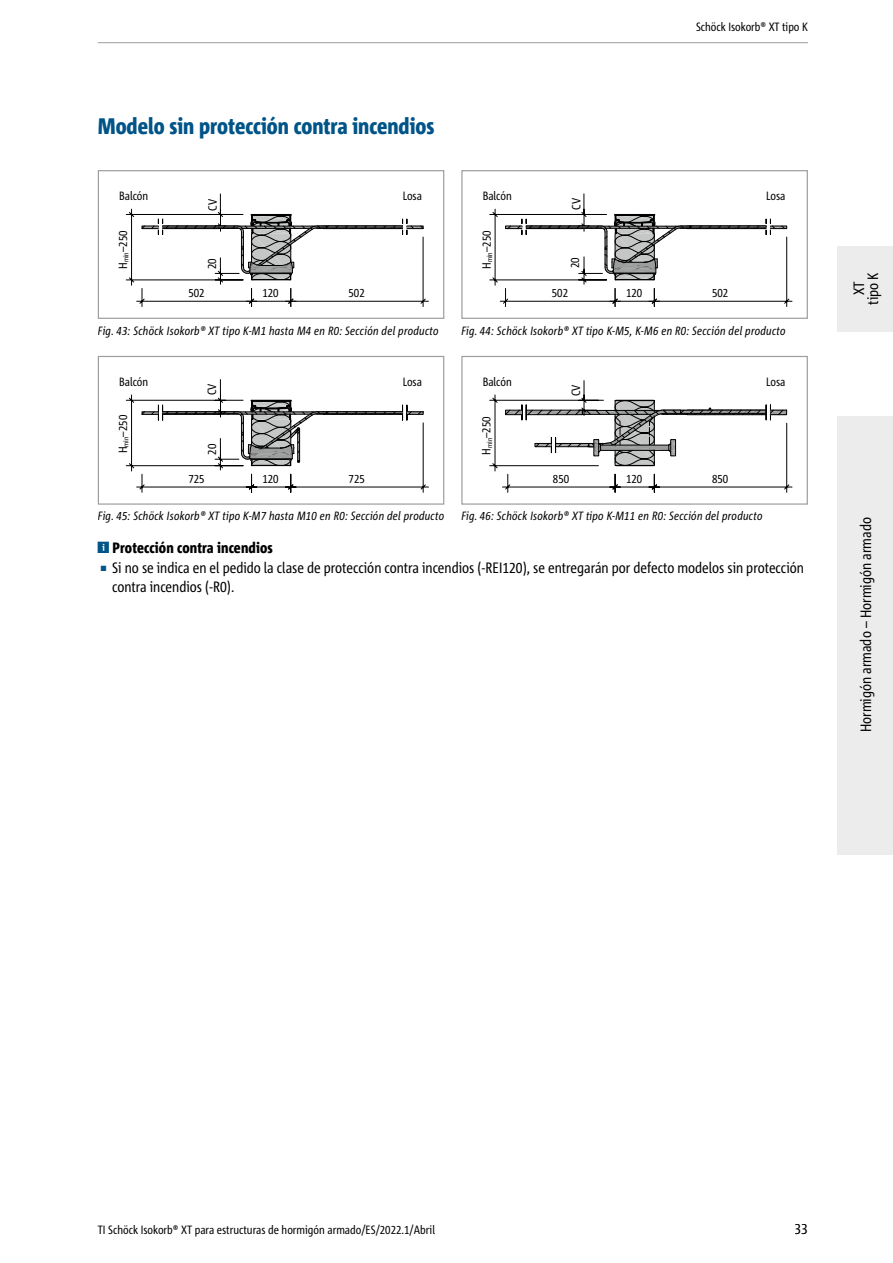
<style>
.page{position:relative;width:893px;height:1263px;background:#fff}
.page>*{position:absolute;margin:0;border:0;box-sizing:border-box;transform-origin:0 0}
.t1{font:800 condensed 22.5px "Corpid Schoeck";color:#005487}
.t2{font:condensed 15px/19.5px "Corpid Schoeck";color:#000}
.t3{font:800 condensed 15px "Corpid Schoeck";letter-spacing:.01em;color:#000}
.t4{font:italic condensed 12px "Corpid Schoeck";letter-spacing:.02em;color:#000}
.t5{font:condensed 12px "Corpid Schoeck";color:#000}
.s1{font-size:7.5px;color:#005487}
</style>
<div class="page">
<div style="left:838px;top:416px;width:55px;height:438px;background:#ececed"></div>
<div style="left:838px;top:247px;width:55px;height:85px;background:#ececed"></div>
<hr style="left:98px;top:42px;width:710px;height:1px;background:#9c9d9d">
<svg style="left:126px;top:194px;width:303px;height:113px"></svg>
<div style="left:98px;top:170px;width:346px;height:149px;border:1px solid #9c9d9d"></div>
<svg style="left:489px;top:193px;width:304px;height:114px"></svg>
<div style="left:461px;top:170px;width:347px;height:149px;border:1px solid #9c9d9d"></div>
<svg style="left:126px;top:379px;width:303px;height:114px"></svg>
<div style="left:98px;top:356px;width:346px;height:149px;border:1px solid #9c9d9d"></div>
<svg style="left:489px;top:380px;width:304px;height:113px"></svg>
<div style="left:534px;top:443px;width:18px;height:4px;border:1px solid #000"></div>
<div style="left:461px;top:356px;width:347px;height:149px;border:1px solid #9c9d9d"></div>
<p class="t5" style="left:696px;top:19px;width:113px">Schöck Isokorb® XT tipo K</p>
<h1 class="t1" style="left:98px;top:112px;width:338px">Modelo sin protección contra incendios</h1>
<p class="t5" style="left:119px;top:188px;width:31px">Balcón</p>
<p class="t5" style="left:403px;top:188px;width:21px">Losa</p>
<p class="t5" style="left:205px;top:211px;width:13px;rotate:-90deg">CV</p>
<p class="t5" style="left:115px;top:269px;width:40px;rotate:-90deg">H<sub>min</sub>–250</p>
<p class="t5" style="left:204px;top:269px;width:12px;rotate:-90deg">20</p>
<p class="t5" style="left:483px;top:188px;width:31px">Balcón</p>
<p class="t5" style="left:766px;top:188px;width:21px">Losa</p>
<p class="t5" style="left:569px;top:210px;width:13px;rotate:-90deg">CV</p>
<p class="t5" style="left:479px;top:269px;width:40px;rotate:-90deg">H<sub>min</sub>–250</p>
<p class="t5" style="left:567px;top:268px;width:12px;rotate:-90deg">20</p>
<p class="t5" style="left:188px;top:285px;width:18px">502</p>
<p class="t5" style="left:349px;top:285px;width:18px">502</p>
<p class="t5" style="left:262px;top:285px;width:18px">120</p>
<p class="t5" style="left:552px;top:285px;width:18px">502</p>
<p class="t5" style="left:712px;top:285px;width:18px">502</p>
<p class="t5" style="left:626px;top:285px;width:18px">120</p>
<p class="t4" style="left:98px;top:323px;width:342px">Fig. 43: Schöck Isokorb® XT tipo K-M1 hasta M4 en R0: Sección del producto</p>
<p class="t4" style="left:461px;top:323px;width:326px">Fig. 44: Schöck Isokorb® XT tipo K-M5, K-M6 en R0: Sección del producto</p>
<p class="t5" style="left:119px;top:374px;width:31px">Balcón</p>
<p class="t5" style="left:403px;top:374px;width:21px">Losa</p>
<p class="t5" style="left:204px;top:395px;width:13px;rotate:-90deg">CV</p>
<p class="t5" style="left:115px;top:453px;width:40px;rotate:-90deg">H<sub>min</sub>–250</p>
<p class="t5" style="left:204px;top:455px;width:12px;rotate:-90deg">20</p>
<p class="t5" style="left:483px;top:374px;width:31px">Balcón</p>
<p class="t5" style="left:766px;top:374px;width:21px">Losa</p>
<p class="t5" style="left:568px;top:396px;width:13px;rotate:-90deg">CV</p>
<p class="t5" style="left:479px;top:455px;width:40px;rotate:-90deg">H<sub>min</sub>–250</p>
<p class="t5" style="left:188px;top:471px;width:18px">725</p>
<p class="t5" style="left:262px;top:471px;width:18px">120</p>
<p class="t5" style="left:349px;top:471px;width:18px">725</p>
<p class="t5" style="left:553px;top:471px;width:18px">850</p>
<p class="t5" style="left:626px;top:471px;width:18px">120</p>
<p class="t5" style="left:712px;top:471px;width:18px">850</p>
<p class="t4" style="left:98px;top:509px;width:348px">Fig. 45: Schöck Isokorb® XT tipo K-M7 hasta M10 en R0: Sección del producto</p>
<p class="t4" style="left:461px;top:509px;width:303px">Fig. 46: Schöck Isokorb® XT tipo K-M11 en R0: Sección del producto</p>
<p class="t3" style="left:112px;top:539px;width:162px">Protección contra incendios</p>
<p class="t2" style="left:112px;top:558px;width:693px;text-indent:-12px"><span class="s1">■</span> Si no se indica en el pedido la clase de protección contra incendios (-REI120), se entregarán por defecto modelos sin protección contra incendios (-R0).</p>
<p class="t2" style="left:852px;top:305px;width:34px;line-height:14.1px;text-align:center;rotate:-90deg">XT tipo K</p>
<p class="t2" style="left:856px;top:732px;width:217px;rotate:-90deg">Hormigón armado – Hormigón armado</p>
<p class="t5" style="left:98px;top:1222px;width:339px">TI Schöck Isokorb® XT para estructuras de hormigón armado/ES/2022.1/Abril</p>
<p class="t2" style="left:794px;top:1219px;width:15px">33</p>
</div>
